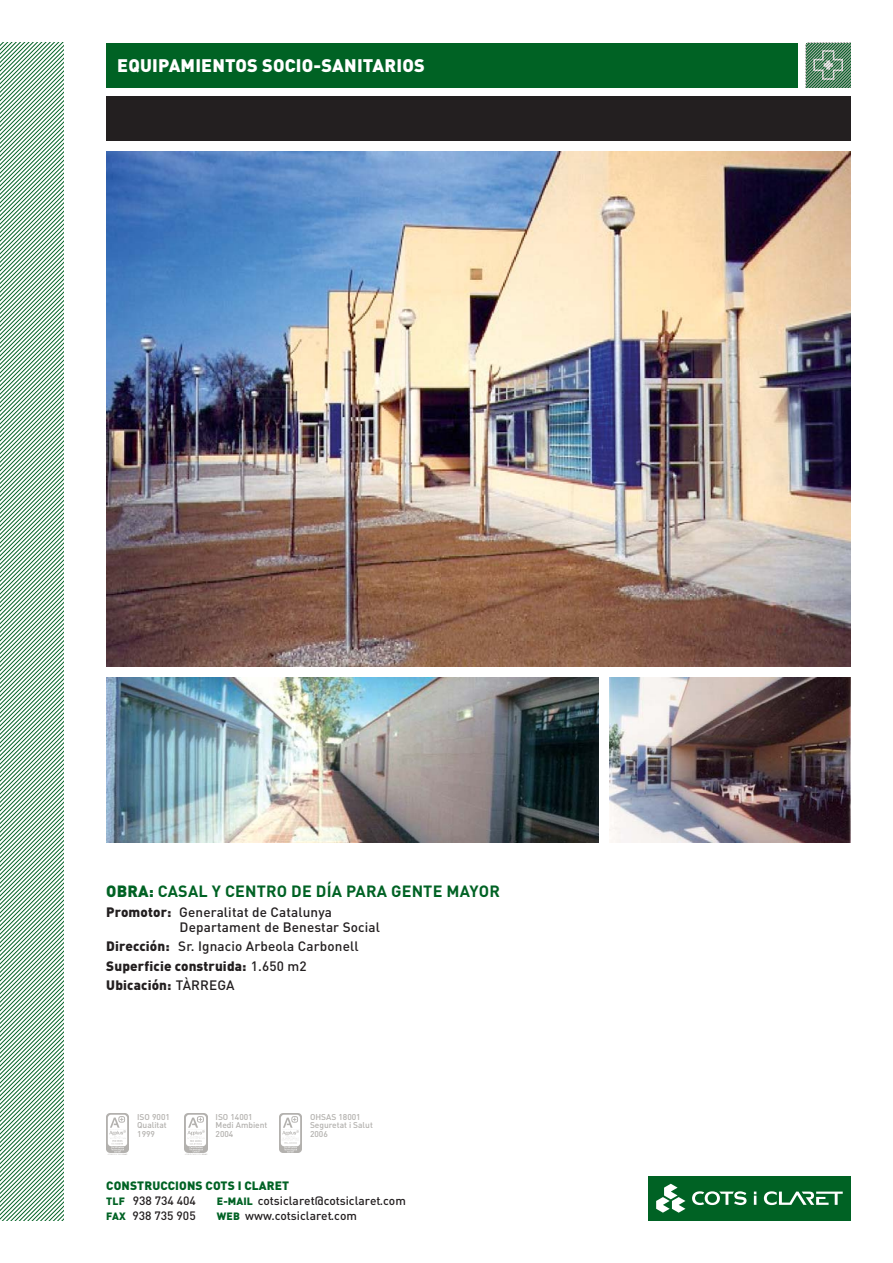
<style>
.page{position:relative;width:893px;height:1263px;background:#fff}
.page>*{position:absolute;margin:0;border:0;box-sizing:border-box;transform-origin:0 0}
.t1{font:900 18px "DIN";letter-spacing:.01em;color:#fff}
.t2{font:700 16.2px "DIN";letter-spacing:.01em;color:#006224}
.t3{font:900 13.5px/19.5px "DIN";letter-spacing:.01em;color:#231f20}
.t4{font:500 13.5px/15px "DIN";letter-spacing:.01em;color:#231f20}
.t5{font:500 12px/15px "DIN";color:#231f20}
.t6{font:900 12px/15px "DIN";letter-spacing:.01em;color:#006224}
.t7{font:500 8.4px/8.4px "DIN";color:#b3b1ae}
.s1{font-weight:900}
.s2{font-weight:500}
.s3{font-size:10.5px}
.s4{font-weight:500;color:#231f20}
.s5{font-weight:900;font-size:10.5px;color:#006224}
</style>
<div class="page">
<svg style="left:0;top:43px;width:64px;height:1177px"></svg>
<div style="left:106px;top:43px;width:691px;height:44px;background:#006224"></div>
<div style="left:106px;top:96px;width:744px;height:44px;background:#231f20"></div>
<svg style="left:806px;top:43px;width:44px;height:44px;background:#649072"></svg>
<img style="left:106px;top:151px;width:744px;height:516px">
<img style="left:609px;top:677px;width:241px;height:165px">
<img style="left:106px;top:677px;width:493px;height:165px">
<div style="left:648px;top:1176px;width:202px;height:44px;background:#006224"></div>
<svg style="left:692px;top:1191px;width:54px;height:14px"></svg>
<svg style="left:764px;top:1191px;width:79px;height:14px"></svg>
<svg style="left:754px;top:1192px;width:2px;height:13px"></svg>
<svg style="left:656px;top:1184px;width:29px;height:29px"></svg>
<img style="left:106px;top:1113px;width:23px;height:41px">
<img style="left:185px;top:1113px;width:22px;height:41px">
<img style="left:279px;top:1113px;width:22px;height:39px">
<h1 class="t1" style="left:117px;top:59px;width:309px">EQUIPAMIENTOS SOCIO-SANITARIOS</h1>
<p class="t2" style="left:106px;top:886px;width:395px"><span class="s1">OBRA:</span> CASAL Y CENTRO DE DÍA PARA GENTE MAYOR</p>
<p class="t4" style="left:180px;top:906px;width:202px;text-indent:-73px"><span class="s1">Promotor:</span> Generalitat de Catalunya<br>Departament de Benestar Social</p>
<p class="t3" style="left:106px;top:938px;width:254px">Dirección: <span class="s2">Sr. Ignacio Arbeola Carbonell<br></span>Superficie construida: <span class="s2">1.650 m2<br></span>Ubicación: <span class="s2">TÀRREGA</span></p>
<p class="t7" style="left:137px;top:1114px;width:34px">ISO 9001<br>Qualitat<br>1999</p>
<p class="t7" style="left:216px;top:1114px;width:53px">ISO 14001<br>Medi Ambient<br>2004</p>
<p class="t7" style="left:310px;top:1114px;width:64px">OHSAS 18001<br>Seguretat i Salut<br>2006</p>
<p class="t6" style="left:106px;top:1180px;width:184px">CONSTRUCCIONS COTS I CLARET<br><span class="s3">TLF</span> <span class="s4">938 734 404<br></span><span class="s3">FAX</span> <span class="s4">938 735 905</span></p>
<p class="t5" style="left:217px;top:1195px;width:190px"><span class="s5">E-MAIL</span> cotsiclaret@cotsiclaret.com<br><span class="s5">WEB</span> www.cotsiclaret.com</p>
</div>
